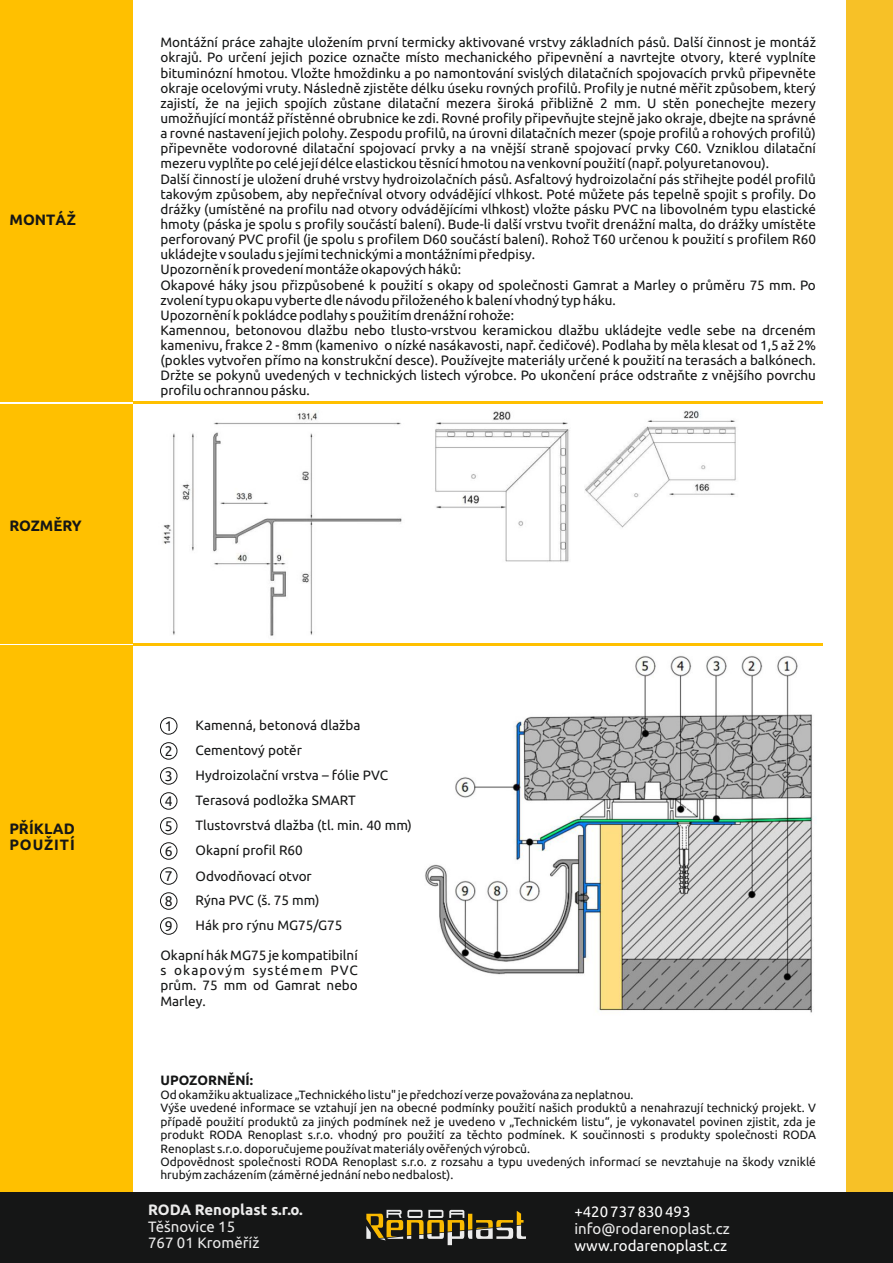
<style>
.page{position:relative;width:893px;height:1263px;background:#fff}
.page>*{position:absolute;margin:0;border:0;box-sizing:border-box;transform-origin:0 0}
.t1{font:15px/16.8px "Ubuntu";color:#ececec}
.t2{font:15px "Ubuntu";color:#fff}
.t3{font:700 15px "Ubuntu";color:#ececec}
.t4{font:700 15px/16.8px "Ubuntu";letter-spacing:.045em;color:#151616}
.t5{font:700 15px "Ubuntu";color:#151616}
.t6{font:13.95px/25px "Ubuntu";color:#151616;text-align:justify}
.t7{font:13.5px/15.1px "Ubuntu";color:#151616}
.t8{font:700 13.5px "Ubuntu";color:#151616}
.t9{font:12px/13.5px "Ubuntu";color:#151616}
</style>
<div class="page">
<div style="left:0;top:404px;width:133px;height:239px;background:#ffc000"></div>
<div style="left:0;top:645px;width:133px;height:618px;background:#ffc000"></div>
<div style="left:846px;top:0;width:47px;height:1192px;background:#f7c127"></div>
<div style="left:0;top:1192px;width:893px;height:71px;background:#151616"></div>
<svg style="left:366px;top:1210px;width:160px;height:35px"></svg>
<div style="left:160px;top:717px;width:17px;height:17px;border:1px solid #151616;border-radius:50%"></div>
<div style="left:160px;top:742px;width:17px;height:17px;border:1px solid #151616;border-radius:50%"></div>
<div style="left:160px;top:767px;width:17px;height:17px;border:1px solid #151616;border-radius:50%"></div>
<div style="left:160px;top:867px;width:17px;height:17px;border:1px solid #151616;border-radius:50%"></div>
<div style="left:160px;top:892px;width:17px;height:17px;border:1px solid #151616;border-radius:50%"></div>
<div style="left:160px;top:917px;width:17px;height:17px;border:1px solid #151616;border-radius:50%"></div>
<div style="left:160px;top:792px;width:17px;height:17px;border:1px solid #151616;border-radius:50%"></div>
<div style="left:160px;top:817px;width:17px;height:17px;border:1px solid #151616;border-radius:50%"></div>
<div style="left:160px;top:842px;width:17px;height:17px;border:1px solid #151616;border-radius:50%"></div>
<hr style="left:133px;top:401px;width:689px;height:3px;background:#ffc000">
<hr style="left:133px;top:643px;width:689px;height:2px;background:#ffc000">
<div style="left:0;top:0;width:133px;height:401px;background:#ffc000"></div>
<img style="left:163px;top:412px;width:239px;height:224px">
<img style="left:435px;top:411px;width:135px;height:151px">
<img style="left:585px;top:411px;width:151px;height:117px">
<img style="left:425px;top:655px;width:388px;height:358px">
<p class="t5" style="left:10px;top:213px;width:68px">MONTÁŽ</p>
<p class="t5" style="left:9px;top:519px;width:74px">ROZMĚRY</p>
<p class="t7" style="left:160px;top:36px;width:657px">Montážní práce zahajte uložením první termicky aktivované vrstvy základních pásů. Další činnost je montáž okrajů. Po určení jejich pozice označte místo mechanického připevnění a navrtejte otvory, které vyplníte bituminózní hmotou. Vložte hmoždinku a po namontování svislých dilatačních spojovacích prvků připevněte okraje ocelovými vruty. Následně zjistěte délku úseku rovných profilů. Profily je nutné měřit způsobem, který zajistí, že na jejich spojích zůstane dilatační mezera široká přibližně 2 mm. U stěn ponechejte mezery umožňující montáž přístěnné obrubnice ke zdi. Rovné profily připevňujte stejně jako okraje, dbejte na správné a rovné nastavení jejich polohy. Zespodu profilů, na úrovni dilatačních mezer (spoje profilů a rohových profilů) připevněte vodorovné dilatační spojovací prvky a na vnější straně spojovací prvky C60. Vzniklou dilatační mezeru vyplňte po celé její délce elastickou těsnící hmotou na venkovní použití (např. polyuretanovou).<br>Další činností je uložení druhé vrstvy hydroizolačních pásů. Asfaltový hydroizolační pás střihejte podél profilů takovým způsobem, aby nepřečníval otvory odvádějící vlhkost. Poté můžete pás tepelně spojit s profily. Do drážky (umístěné na profilu nad otvory odvádějícími vlhkost) vložte pásku PVC na libovolném typu elastické hmoty (páska je spolu s profily součástí balení). Bude-li další vrstvu tvořit drenážní malta, do drážky umístěte perforovaný PVC profil (je spolu s profilem D60 součástí balení). Rohož T60 určenou k použití s profilem R60 ukládejte v souladu s jejími technickými a montážními předpisy.<br>Upozornění k provedení montáže okapových háků:<br>Okapové háky jsou přizpůsobené k použití s okapy od společnosti Gamrat a Marley o průměru 75 mm. Po zvolení typu okapu vyberte dle návodu přiloženého k balení vhodný typ háku.<br>Upozornění k pokládce podlahy s použitím drenážní rohože:<br>Kamennou, betonovou dlažbu nebo tlusto-vrstvou keramickou dlažbu ukládejte vedle sebe na drceném kamenivu, frakce 2 - 8mm (kamenivo o nízké nasákavosti, např. čedičové). Podlaha by měla klesat od 1,5 až 2% (pokles vytvořen přímo na konstrukční desce). Používejte materiály určené k použití na terasách a balkónech.<br>Držte se pokynů uvedených v technických listech výrobce. Po ukončení práce odstraňte z vnějšího povrchu profilu ochrannou pásku.</p>
<p class="t4" style="left:9px;top:821px;width:67px">PŘÍKLAD<br>POUŽITÍ</p>
<p class="t6" style="left:165px;top:714px;width:10px">1<br>2<br>3</p>
<p class="t6" style="left:165px;top:789px;width:10px">4<br>5<br>6</p>
<p class="t6" style="left:165px;top:864px;width:10px">7<br>8<br>9</p>
<p class="t7" style="left:196px;top:714px;width:194px;line-height:24.9px">Kamenná, betonová dlažba<br>Cementový potěr<br>Hydroizolační vrstva – fólie PVC</p>
<p class="t7" style="left:196px;top:788px;width:218px;line-height:25px">Terasová podložka SMART<br>Tlustovrstvá dlažba (tl. min. 40 mm)</p>
<p class="t7" style="left:196px;top:843px;width:109px">Okapní profil R60</p>
<p class="t7" style="left:196px;top:865px;width:148px;line-height:24.5px">Odvodňovací otvor<br>Rýna PVC (š. 75 mm)<br>Hák pro rýnu MG75/G75</p>
<p class="t7" style="left:160px;top:948px;width:199px;text-align:justify">Okapní hák MG75 je kompatibilní s okapovým systémem PVC prům. 75 mm od Gamrat nebo Marley.</p>
<p class="t8" style="left:160px;top:1074px;width:94px">UPOZORNĚNÍ:</p>
<p class="t9" style="left:160px;top:1088px;width:657px">Od okamžiku aktualizace „Technického listu" je předchozí verze považována za neplatnou.<br>Výše uvedené informace se vztahují jen na obecné podmínky použití našich produktů a nenahrazují technický projekt. V případě použití produktů za jiných podmínek než je uvedeno v „Technickém listu“, je vykonavatel povinen zjistit, zda je produkt RODA Renoplast s.r.o. vhodný pro použití za těchto podmínek. K součinnosti s produkty společnosti RODA Renoplast s.r.o. doporučujeme používat materiály ověřených výrobců.<br>Odpovědnost společnosti RODA Renoplast s.r.o. z rozsahu a typu uvedených informací se nevztahuje na škody vzniklé hrubým zacházením (záměrné jednání nebo nedbalost).</p>
<p class="t3" style="left:148px;top:1203px;width:156px">RODA Renoplast s.r.o.</p>
<p class="t1" style="left:148px;top:1219px;width:113px">Těšnovice 15<br>767 01 Kroměříž</p>
<p class="t2" style="left:574px;top:1205px;width:118px">+420 737 830 493</p>
<p class="t1" style="left:574px;top:1221px;width:157px">info@rodarenoplast.cz</p>
<p class="t2" style="left:574px;top:1239px;width:154px">www.rodarenoplast.cz</p>
</div>
